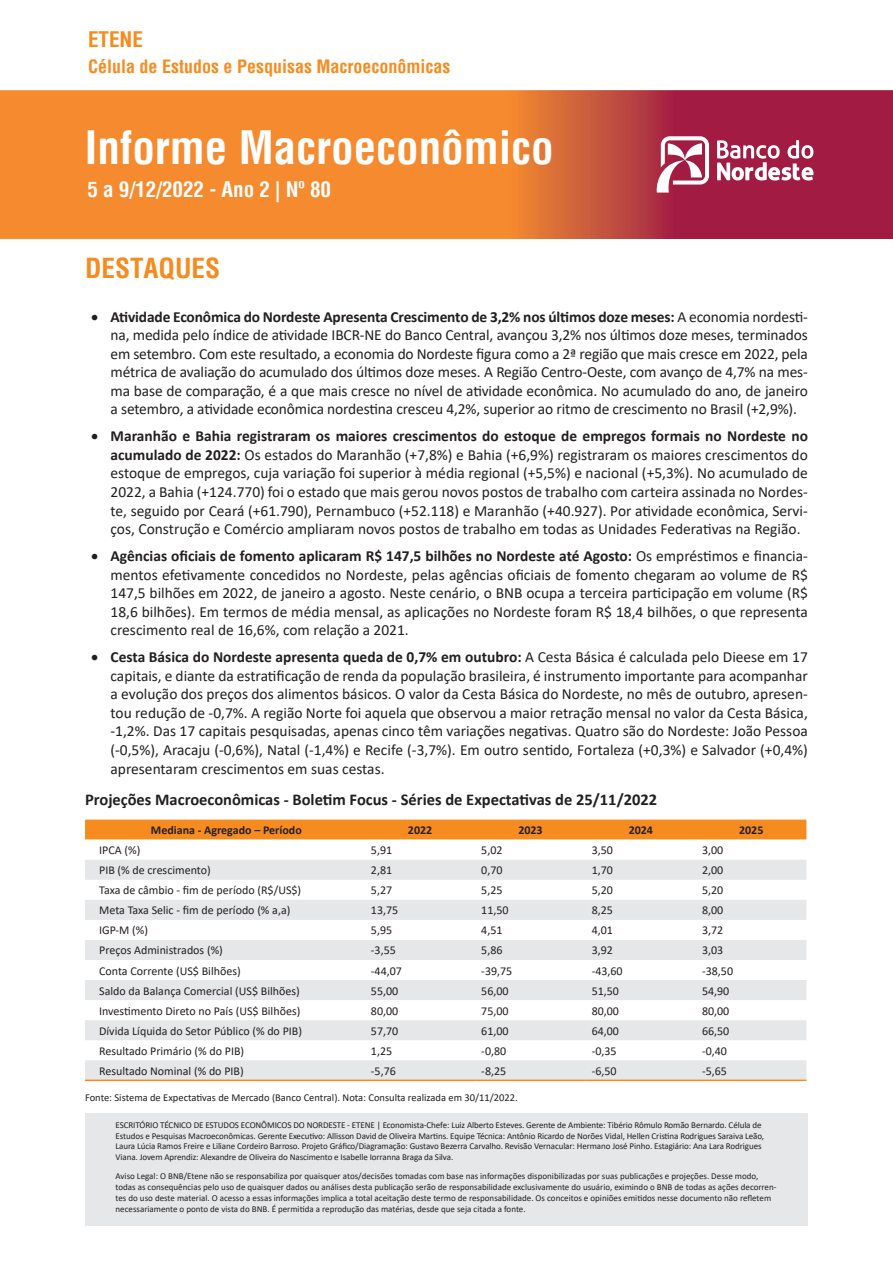
<style>
.page{position:relative;width:893px;height:1263px;background:#fff}
.page>*{position:absolute;margin:0;border:0;box-sizing:border-box;transform-origin:0 0}
.t1{font:700 condensed 45px "Helvetica";color:#fff}
.MS_Tit_1{font:700 condensed 27px "Helvetica";color:#f68b1f}
.t2{font:700 condensed 21px "Helvetica";color:#fff}
.t3{font:700 condensed 21px "Helvetica";color:#f68b1f}
.t4{font:700 condensed 18px "Helvetica";color:#f68b1f}
.MS_Tit_Fig_Tab_Graf{font:700 16.5px "Calibri";color:#231f20}
.t5{font:15.45px/18.6px "Calibri";color:#231f20;text-align:justify}
.t6{font:12px "Calibri";color:#231f20}
.t7{font:700 12px "Calibri";color:#231f20}
.MS_Fonte{font:10.5px "Calibri";color:#231f20}
.IMS_Fonte{font:9px/10.8px "Calibri";letter-spacing:-.01em;color:#231f20}
.s1{font-weight:700}
</style>
<div class="page">
<img style="left:0;top:90px;width:893px;height:149px">
<svg style="left:655px;top:136px;width:54px;height:57px"></svg>
<svg style="left:717px;top:140px;width:96px;height:40px"></svg>
<svg style="left:85px;top:819px;width:721px;height:21px;background:#f6912b"></svg>
<svg style="left:85px;top:860px;width:721px;height:219px;fill:#e6e7e9"></svg>
<hr style="left:85px;top:1079px;width:280px;height:2px;background:#f68b1f">
<hr style="left:365px;top:1079px;width:110px;height:2px;background:#f68b1f">
<hr style="left:475px;top:1079px;width:111px;height:2px;background:#f68b1f">
<hr style="left:586px;top:1079px;width:110px;height:2px;background:#f68b1f">
<hr style="left:696px;top:1079px;width:110px;height:2px;background:#f68b1f">
<div style="left:85px;top:1113px;width:723px;height:113px;background:#e6e7e9"></div>
<p class="t3" style="left:88px;top:26px;width:56px">ETENE</p>
<p class="t4" style="left:88px;top:55px;width:364px">Célula de Estudos e Pesquisas Macroeconômicas</p>
<p class="t1" style="left:85px;top:119px;width:470px">Informe Macroeconômico</p>
<p class="t2" style="left:87px;top:176px;width:245px">5 a 9/12/2022 - Ano 2 | Nº 80</p>
<p class="MS_Tit_1" style="left:85px;top:250px;width:137px">DESTAQUES</p>
<p class="t5" style="left:111px;top:307px;width:699px;text-indent:-20px">• <span class="s1">Atividade Econômica do Nordeste Apresenta Crescimento de 3,2% nos últimos doze meses:</span> A economia nordesti&shy;na, medida pelo índice de atividade IBCR-NE do Banco Central, avançou 3,2% nos últimos doze meses, terminados em setembro. Com este resultado, a economia do Nordeste figura como a 2ª região que mais cresce em 2022, pela métrica de avaliação do acumulado dos últimos doze meses. A Região Centro-Oeste, com avanço de 4,7% na mes&shy;ma base de comparação, é a que mais cresce no nível de atividade econômica. No acumulado do ano, de janeiro a setembro, a atividade econômica nordestina cresceu 4,2%, superior ao ritmo de crescimento no Brasil (+2,9%).</p>
<p class="t5" style="left:111px;top:426px;width:699px;text-indent:-20px">• <span class="s1">Maranhão e Bahia registraram os maiores crescimentos do estoque de empregos formais no Nordeste no acumulado de 2022:</span> Os estados do Maranhão (+7,8%) e Bahia (+6,9%) registraram os maiores crescimentos do estoque de empregos, cuja variação foi superior à média regional (+5,5%) e nacional (+5,3%). No acumulado de 2022, a Bahia (+124.770) foi o estado que mais gerou novos postos de trabalho com carteira assinada no Nordes&shy;te, seguido por Ceará (+61.790), Pernambuco (+52.118) e Maranhão (+40.927). Por atividade econômica, Servi&shy;ços, Construção e Comércio ampliaram novos postos de trabalho em todas as Unidades Federativas na Região.</p>
<p class="t5" style="left:111px;top:546px;width:699px;text-indent:-20px">• <span class="s1">Agências oficiais de fomento aplicaram R$ 147,5 bilhões no Nordeste até Agosto:</span> Os empréstimos e financia&shy;mentos efetivamente concedidos no Nordeste, pelas agências oficiais de fomento chegaram ao volume de R$ 147,5 bilhões em 2022, de janeiro a agosto. Neste cenário, o BNB ocupa a terceira participação em volume (R$ 18,6 bilhões). Em termos de média mensal, as aplicações no Nordeste foram R$ 18,4 bilhões, o que representa crescimento real de 16,6%, com relação a 2021.</p>
<p class="t5" style="left:111px;top:647px;width:699px;text-indent:-20px">• <span class="s1">Cesta Básica do Nordeste apresenta queda de 0,7% em outubro:</span> A Cesta Básica é calculada pelo Dieese em 17 capitais, e diante da estratificação de renda da população brasileira, é instrumento importante para acompanhar a evolução dos preços dos alimentos básicos. O valor da Cesta Básica do Nordeste, no mês de outubro, apresen&shy;tou redução de -0,7%. A região Norte foi aquela que observou a maior retração mensal no valor da Cesta Básica, -1,2%. Das 17 capitais pesquisadas, apenas cinco têm variações negativas. Quatro são do Nordeste: João Pessoa (-0,5%), Aracaju (-0,6%), Natal (-1,4%) e Recife (-3,7%). Em outro sentido, Fortaleza (+0,3%) e Salvador (+0,4%) apresentaram crescimentos em suas cestas.</p>
<p class="MS_Tit_Fig_Tab_Graf" style="left:85px;top:788px;width:574px">Projeções Macroeconômicas - Boletim Focus - Séries de Expectativas de 25/11/2022</p>
<p class="t7" style="left:151px;top:822px;width:152px">Mediana - Agregado – Período</p>
<p class="t7" style="left:408px;top:822px;width:26px">2022</p>
<p class="t7" style="left:518px;top:822px;width:26px">2023</p>
<p class="t7" style="left:629px;top:822px;width:26px">2024</p>
<p class="t7" style="left:739px;top:822px;width:26px">2025</p>
<p class="t6" style="left:99px;top:842px;width:43px">IPCA (%)</p>
<p class="t6" style="left:371px;top:842px;width:23px">5,91</p>
<p class="t6" style="left:481px;top:842px;width:23px">5,02</p>
<p class="t6" style="left:592px;top:842px;width:23px">3,50</p>
<p class="t6" style="left:702px;top:842px;width:23px">3,00</p>
<p class="t6" style="left:99px;top:862px;width:113px">PIB (% de crescimento)</p>
<p class="t6" style="left:371px;top:862px;width:23px">2,81</p>
<p class="t6" style="left:481px;top:862px;width:23px">0,70</p>
<p class="t6" style="left:592px;top:862px;width:23px">1,70</p>
<p class="t6" style="left:702px;top:862px;width:23px">2,00</p>
<p class="t6" style="left:99px;top:882px;width:204px">Taxa de câmbio - fim de período (R$/US$)</p>
<p class="t6" style="left:371px;top:882px;width:23px">5,27</p>
<p class="t6" style="left:481px;top:882px;width:23px">5,25</p>
<p class="t6" style="left:592px;top:882px;width:23px">5,20</p>
<p class="t6" style="left:702px;top:882px;width:23px">5,20</p>
<p class="t6" style="left:99px;top:902px;width:193px">Meta Taxa Selic - fim de período (% a,a)</p>
<p class="t6" style="left:371px;top:902px;width:29px">13,75</p>
<p class="t6" style="left:481px;top:902px;width:29px">11,50</p>
<p class="t6" style="left:592px;top:902px;width:23px">8,25</p>
<p class="t6" style="left:702px;top:902px;width:23px">8,00</p>
<p class="t6" style="left:99px;top:922px;width:50px">IGP-M (%)</p>
<p class="t6" style="left:371px;top:922px;width:23px">5,95</p>
<p class="t6" style="left:481px;top:922px;width:23px">4,51</p>
<p class="t6" style="left:592px;top:922px;width:23px">4,01</p>
<p class="t6" style="left:702px;top:922px;width:23px">3,72</p>
<p class="t6" style="left:99px;top:942px;width:125px">Preços Administrados (%)</p>
<p class="t6" style="left:371px;top:942px;width:26px">-3,55</p>
<p class="t6" style="left:481px;top:942px;width:23px">5,86</p>
<p class="t6" style="left:592px;top:942px;width:23px">3,92</p>
<p class="t6" style="left:702px;top:942px;width:23px">3,03</p>
<p class="t6" style="left:99px;top:962px;width:143px">Conta Corrente (US$ Bilhões)</p>
<p class="t6" style="left:371px;top:962px;width:33px">-44,07</p>
<p class="t6" style="left:481px;top:962px;width:33px">-39,75</p>
<p class="t6" style="left:592px;top:962px;width:33px">-43,60</p>
<p class="t6" style="left:702px;top:962px;width:33px">-38,50</p>
<p class="t6" style="left:99px;top:982px;width:202px">Saldo da Balança Comercial (US$ Bilhões)</p>
<p class="t6" style="left:371px;top:982px;width:29px">55,00</p>
<p class="t6" style="left:481px;top:982px;width:29px">56,00</p>
<p class="t6" style="left:592px;top:982px;width:29px">51,50</p>
<p class="t6" style="left:702px;top:982px;width:29px">54,90</p>
<p class="t6" style="left:99px;top:1002px;width:203px">Investimento Direto no País (US$ Bilhões)</p>
<p class="t6" style="left:371px;top:1002px;width:29px">80,00</p>
<p class="t6" style="left:481px;top:1002px;width:29px">75,00</p>
<p class="t6" style="left:592px;top:1002px;width:29px">80,00</p>
<p class="t6" style="left:702px;top:1002px;width:29px">80,00</p>
<p class="t6" style="left:99px;top:1022px;width:204px">Dívida Líquida do Setor Público (% do PIB)</p>
<p class="t6" style="left:371px;top:1022px;width:29px">57,70</p>
<p class="t6" style="left:481px;top:1022px;width:29px">61,00</p>
<p class="t6" style="left:592px;top:1022px;width:29px">64,00</p>
<p class="t6" style="left:702px;top:1022px;width:29px">66,50</p>
<p class="t6" style="left:99px;top:1042px;width:147px">Resultado Primário (% do PIB)</p>
<p class="t6" style="left:371px;top:1042px;width:23px">1,25</p>
<p class="t6" style="left:481px;top:1042px;width:26px">-0,80</p>
<p class="t6" style="left:592px;top:1042px;width:26px">-0,35</p>
<p class="t6" style="left:702px;top:1042px;width:26px">-0,40</p>
<p class="t6" style="left:99px;top:1062px;width:146px">Resultado Nominal (% do PIB)</p>
<p class="t6" style="left:371px;top:1062px;width:26px">-5,76</p>
<p class="t6" style="left:481px;top:1062px;width:26px">-8,25</p>
<p class="t6" style="left:592px;top:1062px;width:26px">-6,50</p>
<p class="t6" style="left:702px;top:1062px;width:26px">-5,65</p>
<p class="MS_Fonte" style="left:85px;top:1090px;width:434px">Fonte: Sistema de Expectativas de Mercado (Banco Central). Nota: Consulta realizada em 30/11/2022.</p>
<p class="IMS_Fonte" style="left:116px;top:1119px;width:650px">ESCRITÓRIO TÉCNICO DE ESTUDOS ECONÔMICOS DO NORDESTE - ETENE | Economista-Chefe: Luiz Alberto Esteves. Gerente de Ambiente: Tibério Rômulo Romão Bernardo. Célula de Estudos e Pesquisas Macroeconômicas. Gerente Executivo: Allisson David de Oliveira Martins. Equipe Técnica: Antônio Ricardo de Norões Vidal, Hellen Cristina Rodrigues Saraiva Leão, Laura Lúcia Ramos Freire e Liliane Cordeiro Barroso. Projeto Gráfico/Diagramação: Gustavo Bezerra Carvalho. Revisão Vernacular: Hermano José Pinho. Estagiário: Ana Lara Rodrigues Viana. Jovem Aprendiz: Alexandre de OIiveira do Nascimento e Isabelle Iorranna Braga da Silva.</p>
<p class="IMS_Fonte" style="left:116px;top:1171px;width:663px">Aviso Legal: O BNB/Etene não se responsabiliza por quaisquer atos/decisões tomadas com base nas informações disponibilizadas por suas publicações e projeções. Desse modo, todas as consequências pelo uso de quaisquer dados ou análises desta publicação serão de responsabilidade exclusivamente do usuário, eximindo o BNB de todas as ações decorren&shy;tes do uso deste material. O acesso a essas informações implica a total aceitação deste termo de responsabilidade. Os conceitos e opiniões emitidos nesse documento não refletem necessariamente o ponto de vista do BNB. É permitida a reprodução das matérias, desde que seja citada a fonte.</p>
</div>
